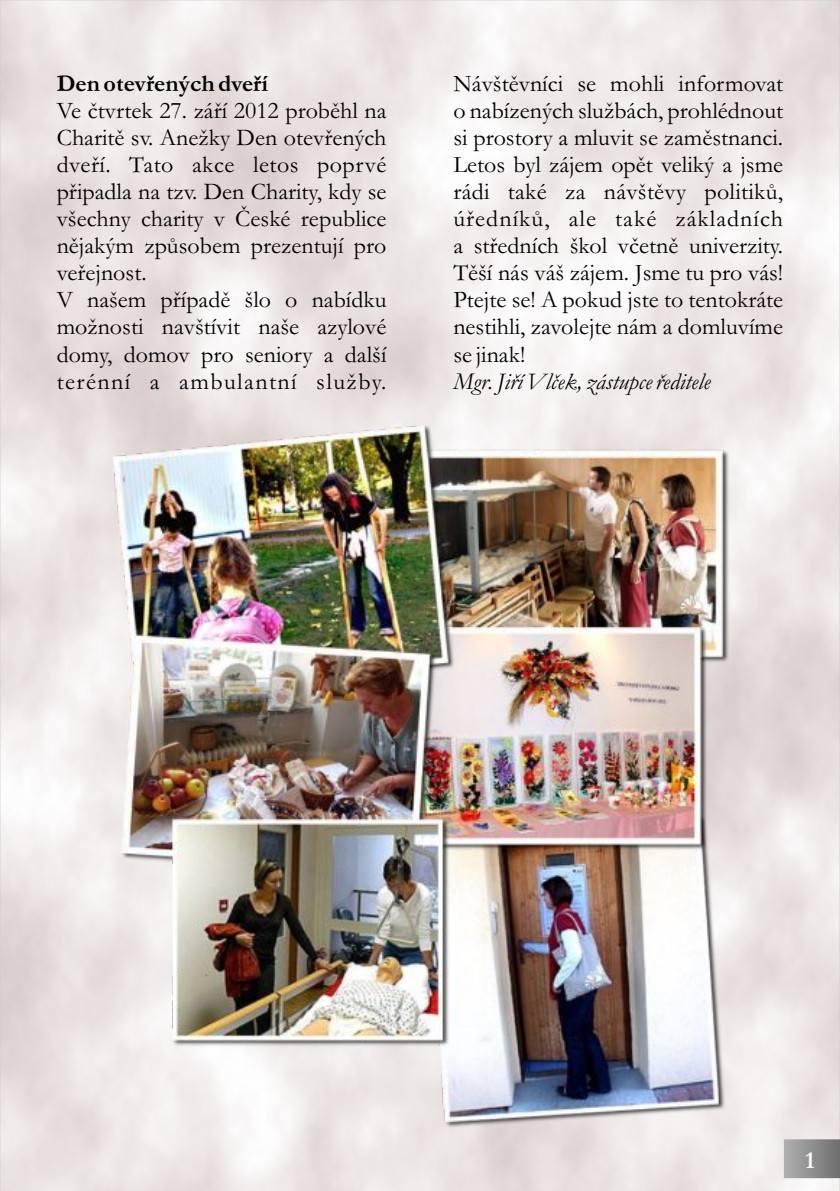
<style>
.page{position:relative;width:840px;height:1191px;background:#fff}
.page>*{position:absolute;margin:0;border:0;box-sizing:border-box;transform-origin:0 0}
.t1{font:24px "Garamond";color:#000}
.t2{font:italic 24px "Garamond";color:#000}
.t3{font:24px "Garamond";letter-spacing:.045em;color:#000}
.t4{font:24px "Garamond";letter-spacing:.02em;color:#000}
.t5{font:24px "Garamond";letter-spacing:.06em;color:#000}
.t6{font:700 24px "Garamond";color:#000}
.t7{font:700 24px "Garamond";color:#fff}
</style>
<div class="page">
<img style="left:113px;top:426px;width:614px;height:701px">
<svg style="left:782px;top:1139px;width:57px;height:39px"></svg>
<p class="t6" style="left:57px;top:76px;width:213px">Den otevřených dveří</p>
<p class="t1" style="left:453px;top:76px;width:331px">Návštěvníci se mohli informovat</p>
<p class="t1" style="left:57px;top:103px;width:331px">Ve čtvrtek 27. září 2012 proběhl na</p>
<p class="t1" style="left:453px;top:103px;width:331px">o nabízených službách, prohlédnout</p>
<p class="t1" style="left:57px;top:130px;width:331px">Charitě sv. Anežky Den otevřených</p>
<p class="t1" style="left:453px;top:130px;width:331px">si prostory a mluvit se zaměstnanci.</p>
<p class="t4" style="left:57px;top:157px;width:331px">dveří. Tato akce letos poprvé</p>
<p class="t1" style="left:453px;top:157px;width:331px">Letos byl zájem opět veliký a jsme</p>
<p class="t1" style="left:57px;top:184px;width:331px">připadla na tzv. Den Charity, kdy se</p>
<p class="t1" style="left:453px;top:184px;width:331px">rádi také za návštěvy politiků,</p>
<p class="t1" style="left:57px;top:211px;width:331px">všechny charity v České republice</p>
<p class="t3" style="left:453px;top:211px;width:331px">úředníků, ale také základních</p>
<p class="t1" style="left:57px;top:238px;width:331px">nějakým způsobem prezentují pro</p>
<p class="t1" style="left:453px;top:238px;width:331px">a středních škol včetně univerzity.</p>
<p class="t1" style="left:57px;top:265px;width:91px">veřejnost.</p>
<p class="t1" style="left:453px;top:265px;width:331px">Těší nás váš zájem. Jsme tu pro vás!</p>
<p class="t1" style="left:57px;top:292px;width:331px">V našem případě šlo o nabídku</p>
<p class="t1" style="left:453px;top:292px;width:331px">Ptejte se! A pokud jste to tentokráte</p>
<p class="t1" style="left:57px;top:319px;width:331px">možnosti navštívit naše azylové</p>
<p class="t1" style="left:453px;top:319px;width:331px">nestihli, zavolejte nám a domluvíme</p>
<p class="t1" style="left:57px;top:346px;width:331px">domy, domov pro seniory a další</p>
<p class="t1" style="left:453px;top:346px;width:73px">se jinak!</p>
<p class="t5" style="left:57px;top:373px;width:331px">terénní a ambulantní služby.</p>
<p class="t2" style="left:453px;top:373px;width:258px">Mgr. Jiří Vlček, zástupce ředitele</p>
<p class="t7" style="left:804px;top:1152px;width:11px">1</p>
</div>
